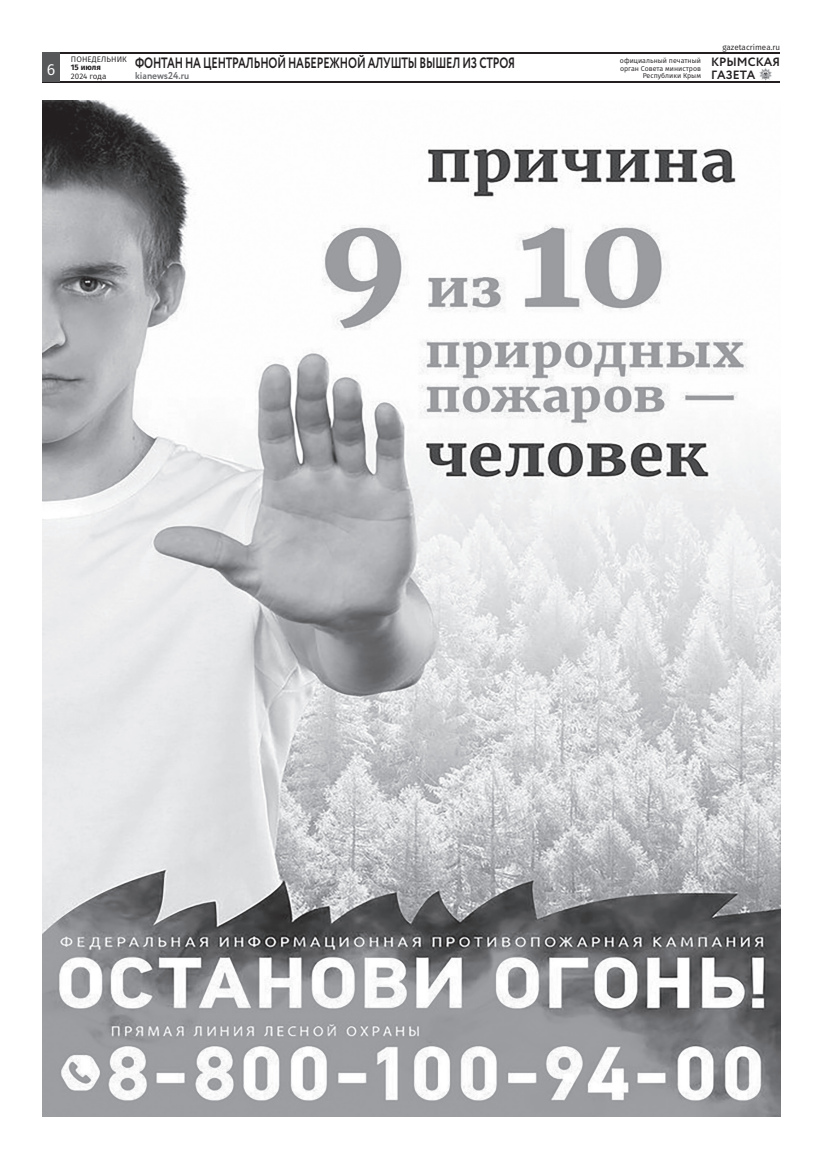
<style>
.page{position:relative;width:823px;height:1163px;background:#fff}
.page>*{position:absolute;margin:0;border:0;box-sizing:border-box;transform-origin:0 0}
.t1{font:16px "Fira Sans";color:#fff}
.t2{font:700 15px "Circe";letter-spacing:-.01em;color:#231f20;scale:.73 1}
.t3{font:700 12px/12px "Circe";color:#231f20}
.t4{font:700 10px "Circe";color:#6c6d70;scale:.95 1}
.t5{font:8px "Fira Sans";color:#231f20}
.t6{font:700 8px "Fira Sans";color:#231f20}
.t7{font:7px/7.5px "Fira Sans";color:#231f20}
</style>
<div class="page">
<svg style="left:759px;top:68px;width:12px;height:12px"></svg>
<hr style="left:43px;top:52px;width:736px;height:1px;background:#231f20">
<hr style="left:43px;top:81px;width:736px;height:1px;background:#231f20">
<div style="left:43px;top:52px;width:17px;height:30px;background:#57585a"></div>
<img style="left:43px;top:100px;width:736px;height:1015px">
<h1 class="t1" style="left:47px;top:57px;width:10px">6</h1>
<p class="t5" style="left:71px;top:53px;width:57px">ПОНЕДЕЛЬНИК</p>
<p class="t6" style="left:71px;top:61px;width:32px">15 июля</p>
<p class="t5" style="left:71px;top:70px;width:37px">2024 года</p>
<h2 class="t2" style="left:135px;top:53px;width:522px">ФОНТАН НА ЦЕНТРАЛЬНОЙ НАБЕРЕЖНОЙ АЛУШТЫ ВЫШЕЛ ИЗ СТРОЯ</h2>
<h3 class="t4" style="left:135px;top:69px;width:59px">kianews24.ru</h3>
<p class="t7" style="left:619px;top:57px;width:83px">официальный печатный орган Совета министров</p>
<p class="t7" style="left:642px;top:72px;width:60px">Республики Крым</p>
<p class="t5" style="left:722px;top:41px;width:59px">gazetacrimea.ru</p>
<h3 class="t3" style="left:710px;top:57px;width:70px">КРЫМСКАЯ<br>ГАЗЕТА</h3>
</div>
